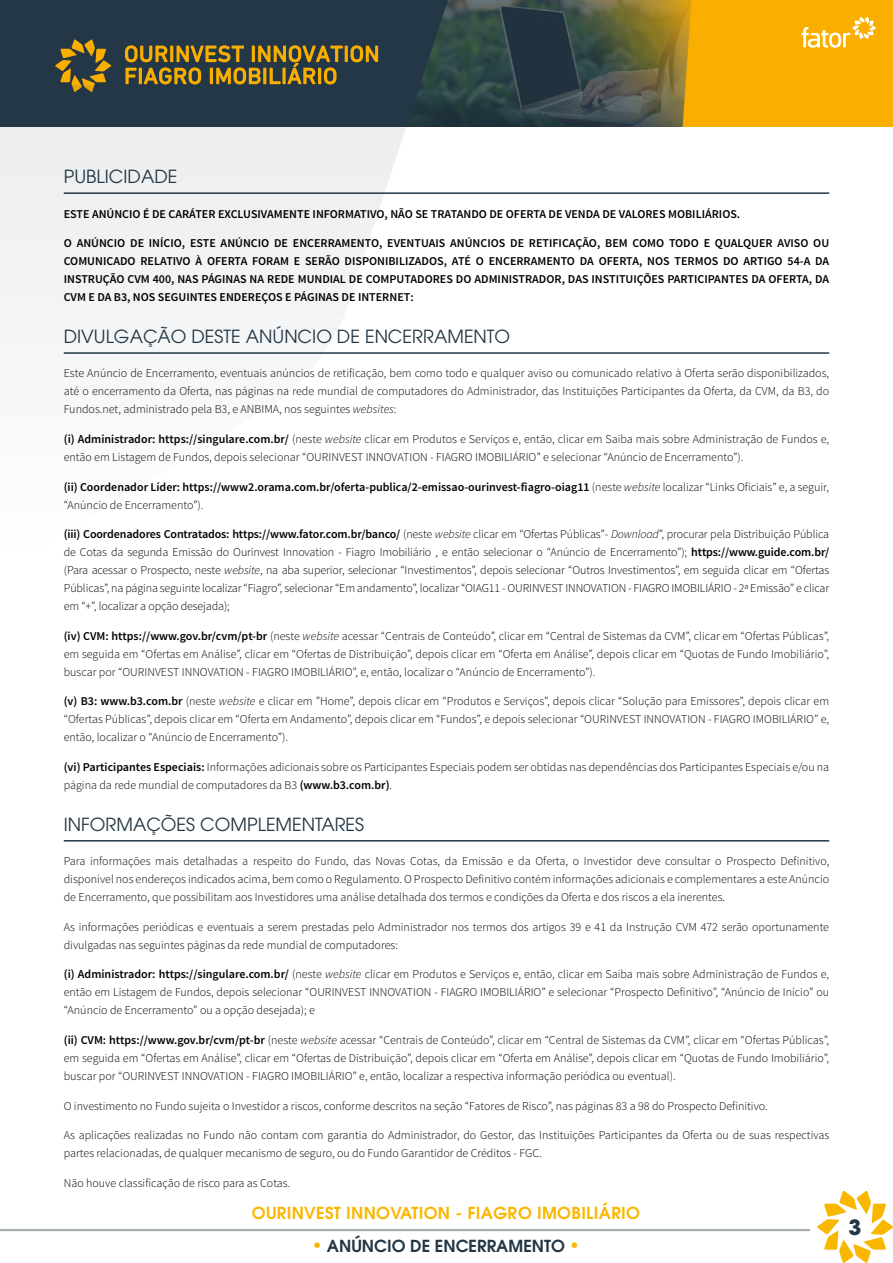
<style>
.page{position:relative;width:893px;height:1263px;background:#fff}
.page>*{position:absolute;margin:0;border:0;box-sizing:border-box;transform-origin:0 0}
.t1{font:700 21px "ITC Avant Garde Pro";color:#223645}
.t2{font:18px "ITC Avant Garde Pro";color:#223645}
.t3{font:600 16.5px "ITC Avant Garde Pro";letter-spacing:.02em;color:#fab700}
.t4{font:600 16.5px "ITC Avant Garde Pro";color:#223645}
.t5{font:300 12px/18px "Source Sans Pro";color:#000;text-align:justify}
.t6{font:600 12px/18px "Source Sans Pro";color:#000;text-align:justify}
.s1{font-style:italic}
.s2{font-weight:600}
.s3{font-weight:300}
.s4{font-weight:300;font-style:italic}
.s5{font-size:18px;color:#fab700}
</style>
<div class="page">
<svg style="left:464px;top:0;width:204px;height:127px;background:#404d44"></svg>
<svg style="left:668px;top:0;width:225px;height:127px;background:#f1aa04"></svg>
<svg style="left:0;top:0;width:464px;height:127px;background:#243945"></svg>
<svg style="left:801px;top:17px;width:75px;height:31px"></svg>
<hr style="left:345px;top:46px;width:3px;height:16px;background:#faaf00">
<svg style="left:350px;top:45px;width:28px;height:17px"></svg>
<svg style="left:125px;top:45px;width:218px;height:39px;background:#77662a"></svg>
<svg style="left:55px;top:39px;width:56px;height:46px;background:#6d602d"></svg>
<svg style="left:0;top:85px;width:420px;height:269px"></svg>
<hr style="left:0;top:1229px;width:810px;height:2px;background:#a7afb5">
<svg style="left:817px;top:1191px;width:76px;height:72px"></svg>
<hr style="left:64px;top:192px;width:765px;height:2px;background:#223645">
<hr style="left:64px;top:352px;width:765px;height:2px;background:#223645">
<hr style="left:64px;top:840px;width:765px;height:1px;background:#223645">
<h2 class="t2" style="left:64px;top:166px;width:115px">PUBLICIDADE</h2>
<p class="t6" style="left:64px;top:205px;width:678px">ESTE ANÚNCIO É DE CARÁTER EXCLUSIVAMENTE INFORMATIVO, NÃO SE TRATANDO DE OFERTA DE VENDA DE VALORES MOBILIÁRIOS.</p>
<p class="t6" style="left:64px;top:234px;width:767px">O ANÚNCIO DE INÍCIO, ESTE ANÚNCIO DE ENCERRAMENTO, EVENTUAIS ANÚNCIOS DE RETIFICAÇÃO, BEM COMO TODO E QUALQUER AVISO OU COMUNICADO RELATIVO À OFERTA FORAM E SERÃO DISPONIBILIZADOS, ATÉ O ENCERRAMENTO DA OFERTA, NOS TERMOS DO ARTIGO 54-A DA INSTRUÇÃO CVM 400, NAS PÁGINAS NA REDE MUNDIAL DE COMPUTADORES DO ADMINISTRADOR, DAS INSTITUIÇÕES PARTICIPANTES DA OFERTA, DA CVM E DA B3, NOS SEGUINTES ENDEREÇOS E PÁGINAS DE INTERNET:</p>
<h2 class="t2" style="left:64px;top:325px;width:448px">DIVULGAÇÃO DESTE ANÚNCIO DE ENCERRAMENTO</h2>
<p class="t5" style="left:64px;top:364px;width:767px">Este Anúncio de Encerramento, eventuais anúncios de retificação, bem como todo e qualquer aviso ou comunicado relativo à Oferta serão disponibilizados, até o encerramento da Oferta, nas páginas na rede mundial de computadores do Administrador, das Instituições Participantes da Oferta, da CVM, da B3, do Fundos.net, administrado pela B3, e ANBIMA, nos seguintes <span class="s1">websites</span>:</p>
<p class="t5" style="left:64px;top:430px;width:767px"><span class="s2">(i) Administrador: https://singulare.com.br/</span> (neste <span class="s1">website</span> clicar em Produtos e Serviços e, então, clicar em Saiba mais sobre Administração de Fundos e, então em Listagem de Fundos, depois selecionar “OURINVEST INNOVATION - FIAGRO IMOBILIÁRIO” e selecionar “Anúncio de Encerramento”).</p>
<p class="t6" style="left:64px;top:478px;width:767px">(ii) Coordenador Líder: https://www2.orama.com.br/oferta-publica/2-emissao-ourinvest-fiagro-oiag11 <span class="s3">(neste</span> <span class="s4">website</span> <span class="s3">localizar “Links Oficiais” e, a seguir, “Anúncio de Encerramento”).</span></p>
<p class="t5" style="left:64px;top:525px;width:767px"><span class="s2">(iii) Coordenadores Contratados: https://www.fator.com.br/banco/</span> (neste <span class="s1">website</span> clicar em “Ofertas Públicas”- <span class="s1">Download</span>”, procurar pela Distribuição Pública de Cotas da segunda Emissão do Ourinvest Innovation - Fiagro Imobiliário , e então selecionar o “Anúncio de Encerramento”); <span class="s2">https://www.guide.com.br/ </span>(Para acessar o Prospecto, neste <span class="s1">website</span>, na aba superior, selecionar “Investimentos”, depois selecionar “Outros Investimentos”, em seguida clicar em “Ofertas Públicas”, na página seguinte localizar “Fiagro”, selecionar “Em andamento”, localizar “OIAG11 - OURINVEST INNOVATION - FIAGRO IMOBILIÁRIO - 2ª Emissão” e clicar em “+”, localizar a opção desejada);</p>
<p class="t5" style="left:64px;top:627px;width:767px"><span class="s2">(iv) CVM: https://www.gov.br/cvm/pt-br</span> (neste <span class="s1">website</span> acessar “Centrais de Conteúdo”, clicar em “Central de Sistemas da CVM”, clicar em “Ofertas Públicas”, em seguida em “Ofertas em Análise”, clicar em “Ofertas de Distribuição”, depois clicar em “Oferta em Análise”, depois clicar em “Quotas de Fundo Imobiliário”, buscar por “OURINVEST INNOVATION - FIAGRO IMOBILIÁRIO”, e, então, localizar o “Anúncio de Encerramento”).</p>
<p class="t5" style="left:64px;top:692px;width:767px"><span class="s2">(v) B3: www.b3.com.br</span> (neste <span class="s1">website</span> e clicar em ”Home”, depois clicar em “Produtos e Serviços”, depois clicar “Solução para Emissores”, depois clicar em “Ofertas Públicas”, depois clicar em “Oferta em Andamento”, depois clicar em “Fundos”, e depois selecionar “OURINVEST INNOVATION - FIAGRO IMOBILIÁRIO” e, então, localizar o “Anúncio de Encerramento”).</p>
<p class="t5" style="left:64px;top:758px;width:767px"><span class="s2">(vi) Participantes Especiais:</span> Informações adicionais sobre os Participantes Especiais podem ser obtidas nas dependências dos Participantes Especiais e/ou na página da rede mundial de computadores da B3 <span class="s2">(www.b3.com.br)</span>.</p>
<h2 class="t2" style="left:64px;top:813px;width:302px">INFORMAÇÕES COMPLEMENTARES</h2>
<p class="t5" style="left:64px;top:852px;width:767px">Para informações mais detalhadas a respeito do Fundo, das Novas Cotas, da Emissão e da Oferta, o Investidor deve consultar o Prospecto Definitivo, disponível nos endereços indicados acima, bem como o Regulamento. O Prospecto Definitivo contém informações adicionais e complementares a este Anúncio de Encerramento, que possibilitam aos Investidores uma análise detalhada dos termos e condições da Oferta e dos riscos a ela inerentes.</p>
<p class="t5" style="left:64px;top:918px;width:767px">As informações periódicas e eventuais a serem prestadas pelo Administrador nos termos dos artigos 39 e 41 da Instrução CVM 472 serão oportunamente divulgadas nas seguintes páginas da rede mundial de computadores:</p>
<p class="t5" style="left:64px;top:965px;width:767px"><span class="s2">(i) Administrador: https://singulare.com.br/</span> (neste <span class="s1">website</span> clicar em Produtos e Serviços e, então, clicar em Saiba mais sobre Administração de Fundos e, então em Listagem de Fundos, depois selecionar “OURINVEST INNOVATION - FIAGRO IMOBILIÁRIO” e selecionar “Prospecto Definitivo”, “Anúncio de Início” ou “Anúncio de Encerramento” ou a opção desejada); e</p>
<p class="t5" style="left:64px;top:1031px;width:767px"><span class="s2">(ii) CVM: https://www.gov.br/cvm/pt-br</span> (neste <span class="s1">website</span> acessar “Centrais de Conteúdo”, clicar em “Central de Sistemas da CVM”, clicar em “Ofertas Públicas”, em seguida em “Ofertas em Análise”, clicar em “Ofertas de Distribuição”, depois clicar em “Oferta em Análise”, depois clicar em “Quotas de Fundo Imobiliário”, buscar por “OURINVEST INNOVATION - FIAGRO IMOBILIÁRIO” e, então, localizar a respectiva informação periódica ou eventual).</p>
<p class="t5" style="left:64px;top:1096px;width:706px">O investimento no Fundo sujeita o Investidor a riscos, conforme descritos na seção “Fatores de Risco”, nas páginas 83 a 98 do Prospecto Definitivo.</p>
<p class="t5" style="left:64px;top:1126px;width:767px">As aplicações realizadas no Fundo não contam com garantia do Administrador, do Gestor, das Instituições Participantes da Oferta ou de suas respectivas partes relacionadas, de qualquer mecanismo de seguro, ou do Fundo Garantidor de Créditos - FGC.</p>
<p class="t5" style="left:64px;top:1174px;width:228px">Não houve classificação de risco para as Cotas.</p>
<h3 class="t3" style="left:252px;top:1202px;width:390px">OURINVEST INNOVATION - FIAGRO IMOBILIÁRIO</h3>
<h3 class="t4" style="left:312px;top:1235px;width:269px"><span class="s5">•</span> ANÚNCIO DE ENCERRAMENTO <span class="s5">•</span></h3>
<h1 class="t1" style="left:849px;top:1213px;width:14px">3</h1>
</div>
